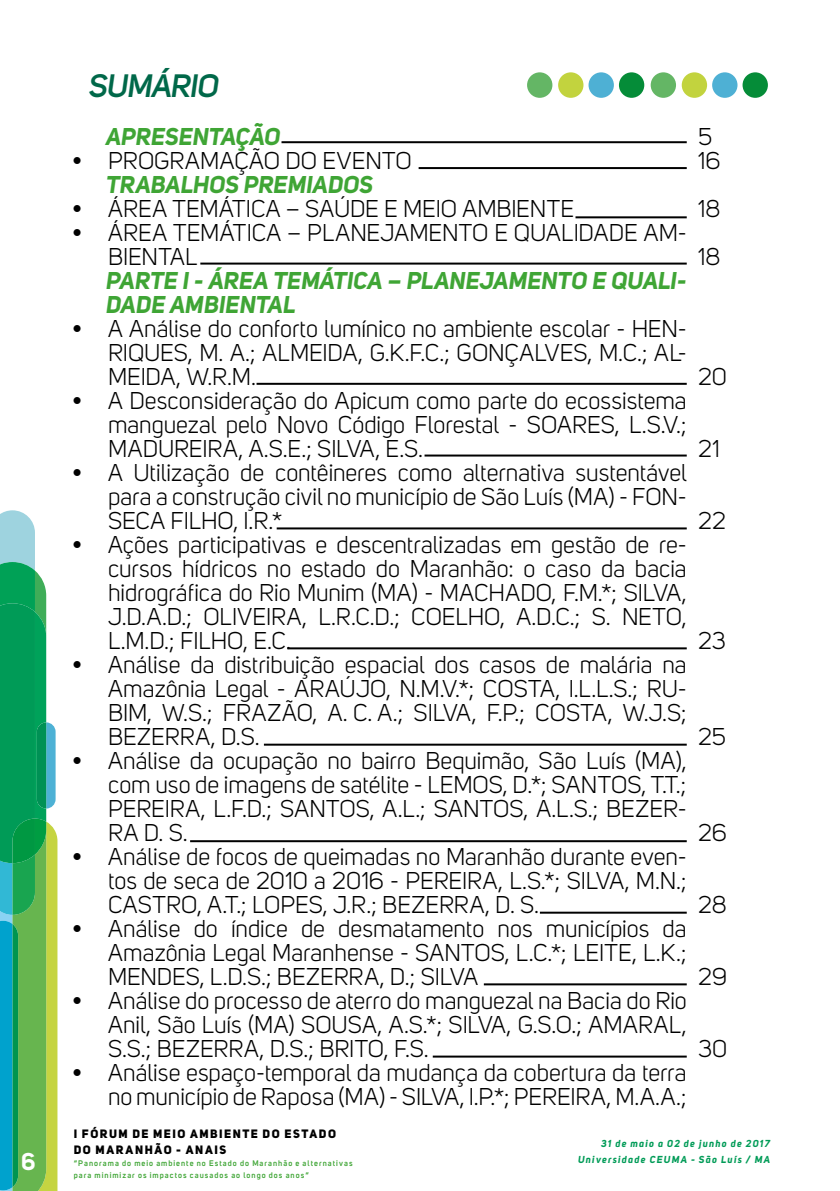
<style>
.page{position:relative;width:840px;height:1191px;background:#fff}
.page>*{position:absolute;margin:0;border:0;box-sizing:border-box;transform-origin:0 0}
.t1{font:italic 600 32px "Uni Sans";letter-spacing:-.025em;color:#006849}
.t2{font:24px/24px "Uni Sans";color:#000;text-align:justify}
.t3{font:italic 700 24px/24px "Uni Sans";letter-spacing:-.005em;color:#3fa535}
.t4{font:700 24px "Uni Sans";color:#fff}
.t5{font:800 12px/16px "Uni Sans";letter-spacing:.125em;color:#000}
.t6{font:italic 700 10px/16px "Uni Sans";letter-spacing:.12em;color:#009b57;text-align:right}
.t7{font:600 8px/12px "Uni Sans";letter-spacing:.125em;color:#3fa535}
</style>
<div class="page">
<svg style="left:0;top:510px;width:57px;height:681px;background:#4bb376"></svg>
<div style="left:526px;top:72px;width:26px;height:26px;background:#64b665;border-radius:50%"></div>
<div style="left:558px;top:72px;width:25px;height:26px;background:#c2d33e;border-radius:50%"></div>
<div style="left:588px;top:72px;width:25px;height:26px;background:#4eb0d4;border-radius:50%"></div>
<div style="left:618px;top:72px;width:26px;height:26px;background:#058c38;border-radius:50%"></div>
<div style="left:650px;top:72px;width:25px;height:26px;background:#64b665;border-radius:50%"></div>
<div style="left:681px;top:72px;width:25px;height:26px;background:#c2d33e;border-radius:50%"></div>
<div style="left:711px;top:72px;width:26px;height:26px;background:#4eb0d4;border-radius:50%"></div>
<div style="left:742px;top:72px;width:25px;height:26px;background:#058c38;border-radius:50%"></div>
<hr style="left:418px;top:167px;width:268px;height:2px;background:#000">
<hr style="left:575px;top:216px;width:111px;height:2px;background:#000">
<hr style="left:200px;top:262px;width:486px;height:2px;background:#000">
<hr style="left:256px;top:383px;width:430px;height:2px;background:#000">
<hr style="left:424px;top:454px;width:262px;height:2px;background:#000">
<hr style="left:276px;top:527px;width:410px;height:2px;background:#000">
<hr style="left:287px;top:647px;width:399px;height:2px;background:#000">
<hr style="left:264px;top:743px;width:422px;height:2px;background:#000">
<hr style="left:190px;top:840px;width:496px;height:2px;background:#000">
<hr style="left:539px;top:911px;width:147px;height:2px;background:#000">
<hr style="left:483px;top:983px;width:203px;height:2px;background:#000">
<hr style="left:432px;top:1055px;width:254px;height:2px;background:#000">
<hr style="left:281px;top:141px;width:405px;height:2px;background:#000">
<p class="t4" style="left:21px;top:1146px;width:16px">6</p>
<h1 class="t1" style="left:89px;top:67px;width:131px">SUMÁRIO</h1>
<p class="t3" style="left:106px;top:124px;width:176px">APRESENTAÇÃO</p>
<p class="t2" style="left:72px;top:149px;width:341px">• PROGRAMAÇÃO DO EVENTO</p>
<p class="t3" style="left:106px;top:172px;width:268px">TRABALHOS PREMIADOS</p>
<p class="t2" style="left:72px;top:197px;width:503px">• ÁREA TEMÁTICA – SAÚDE E MEIO AMBIENTE</p>
<p class="t2" style="left:108px;top:221px;width:579px;text-indent:-36px">• ÁREA TEMÁTICA – PLANEJAMENTO E QUALIDADE AM-<br>BIENTAL</p>
<p class="t3" style="left:106px;top:268px;width:581px">PARTE I - ÁREA TEMÁTICA – PLANEJAMENTO E QUALI-<br>DADE AMBIENTAL</p>
<p class="t2" style="left:108px;top:317px;width:579px;text-indent:-36px">• A Análise do conforto lumínico no ambiente escolar - HEN-RIQUES, M. A.; ALMEIDA, G.K.F.C.; GONÇALVES, M.C.; AL-MEIDA, W.R.M.</p>
<p class="t2" style="left:108px;top:389px;width:580px;text-indent:-36px">• A Desconsideração do Apicum como parte do ecossistema manguezal pelo Novo Código Florestal - SOARES, L.S.V.; MADUREIRA, A.S.E.; SILVA, E.S.</p>
<p class="t2" style="left:108px;top:461px;width:580px;text-indent:-36px">• A Utilização de contêineres como alternativa sustentável para a construção civil no município de São Luís (MA) - FON-SECA FILHO, I.R.*</p>
<p class="t2" style="left:108px;top:533px;width:580px;text-indent:-36px">• Ações participativas e descentralizadas em gestão de re&shy;cursos hídricos no estado do Maranhão: o caso da bacia hidrográfica do Rio Munim (MA) - MACHADO, F.M.*; SILVA, J.D.A.D.; OLIVEIRA, L.R.C.D.; COELHO, A.D.C.; S. NETO, L.M.D.; FILHO, E.C.</p>
<p class="t2" style="left:108px;top:653px;width:580px;text-indent:-36px">• Análise da distribuição espacial dos casos de malária na Amazônia Legal - ARAÚJO, N.M.V.*; COSTA, I.L.L.S.; RU-BIM, W.S.; FRAZÃO, A. C. A.; SILVA, F.P.; COSTA, W.J.S; BEZERRA, D.S.</p>
<p class="t2" style="left:108px;top:749px;width:580px;text-indent:-36px">• Análise da ocupação no bairro Bequimão, São Luís (MA), com uso de imagens de satélite - LEMOS, D.*; SANTOS, T.T.; PEREIRA, L.F.D.; SANTOS, A.L.; SANTOS, A.L.S.; BEZER-RA D. S.</p>
<p class="t2" style="left:108px;top:845px;width:579px;text-indent:-36px">• Análise de focos de queimadas no Maranhão durante even&shy;tos de seca de 2010 a 2016 - PEREIRA, L.S.*; SILVA, M.N.; CASTRO, A.T.; LOPES, J.R.; BEZERRA, D. S.</p>
<p class="t2" style="left:108px;top:917px;width:579px;text-indent:-36px">• Análise do índice de desmatamento nos municípios da Amazônia Legal Maranhense - SANTOS, L.C.*; LEITE, L.K.; MENDES, L.D.S.; BEZERRA, D.; SILVA</p>
<p class="t2" style="left:108px;top:989px;width:580px;text-indent:-36px">• Análise do processo de aterro do manguezal na Bacia do Rio Anil, São Luís (MA) SOUSA, A.S.*; SILVA, G.S.O.; AMARAL, S.S.; BEZERRA, D.S.; BRITO, F.S.</p>
<p class="t2" style="left:72px;top:1061px;width:616px;text-align:right">• Análise espaço-temporal da mudança da cobertura da terra no município de Raposa (MA) - SILVA, I.P.*; PEREIRA, M.A.A.;</p>
<p class="t2" style="left:697px;top:125px;width:24px">5<br>16</p>
<p class="t2" style="left:697px;top:185px;width:24px;line-height:48px">18<br>18</p>
<p class="t2" style="left:697px;top:365px;width:30px">20</p>
<p class="t2" style="left:697px;top:437px;width:23px">21</p>
<p class="t2" style="left:697px;top:509px;width:29px">22</p>
<p class="t2" style="left:697px;top:629px;width:29px">23</p>
<p class="t2" style="left:697px;top:725px;width:29px">25</p>
<p class="t2" style="left:697px;top:821px;width:30px">26</p>
<p class="t2" style="left:697px;top:893px;width:30px">28</p>
<p class="t2" style="left:697px;top:965px;width:30px">29</p>
<p class="t2" style="left:697px;top:1037px;width:31px">30</p>
<p class="t5" style="left:74px;top:1126px;width:263px">I FÓRUM DE MEIO AMBIENTE DO ESTADO<br>DO MARANHÃO - ANAIS</p>
<p class="t7" style="left:74px;top:1157px;width:280px">“Panorama do meio ambiente no Estado do Maranhão e alternativas para minimizar os impactos causados ao longo dos anos”</p>
<p class="t6" style="left:577px;top:1135px;width:193px">31 de maio a 02 de junho de 2017<br>Universidade CEUMA - São Luís / MA</p>
</div>
